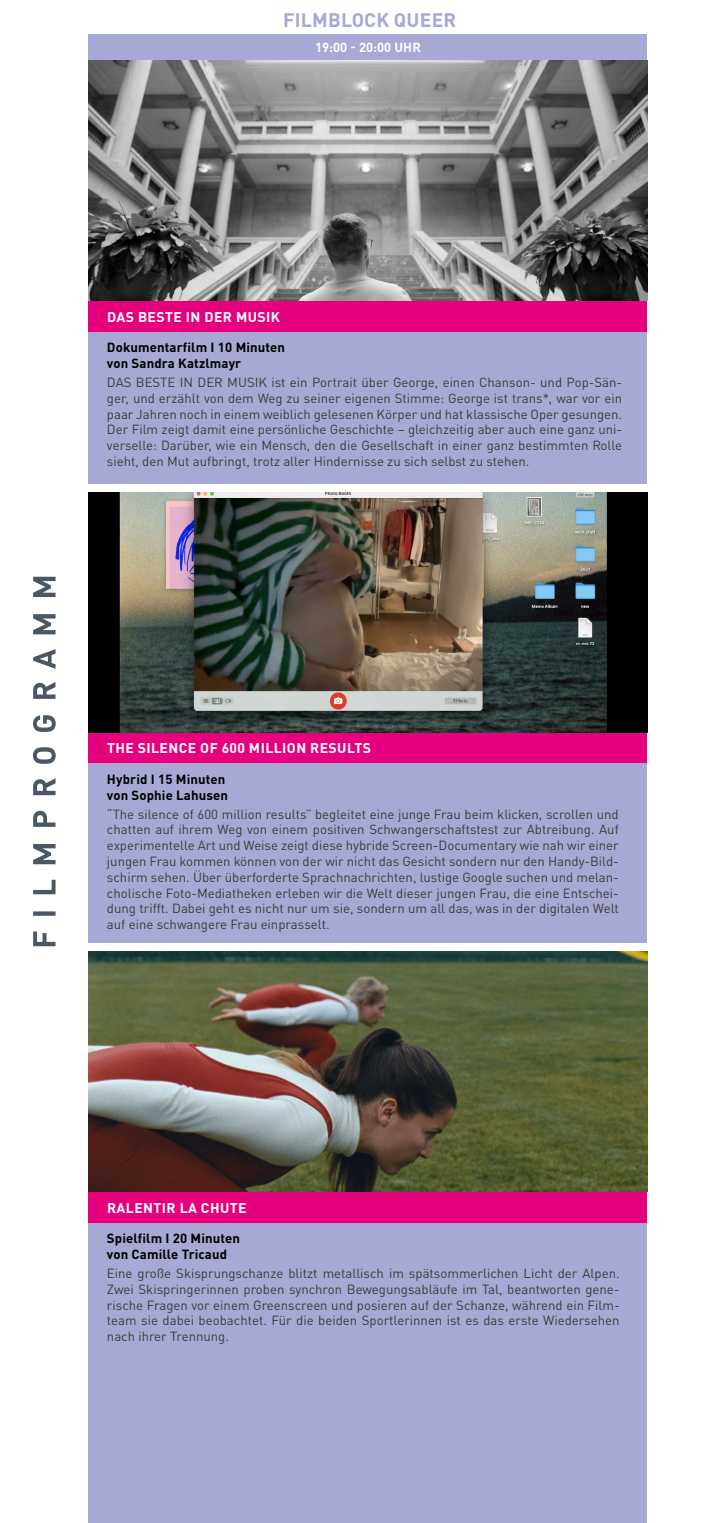
<style>
.page{position:relative;width:704px;height:1523px;background:#fff}
.page>*{position:absolute;margin:0;border:0;box-sizing:border-box;transform-origin:0 0}
.t1{font:700 19.31px "DINOT";letter-spacing:.01em;color:#a7a8d4}
.t2{font:700 13.94px "DINOT";letter-spacing:.03em;color:#fff}
.t3{font:13.12px/15.8px "DINOT";color:#3c3c3b;text-align:justify}
.t4{font:700 13.12px/15.8px "DINOT";letter-spacing:.01em;color:#000}
.t5{font:700 13px "DINOT";color:#fff}
</style>
<div class="page">
<svg style="left:33px;top:577px;width:23px;height:369px"></svg>
<div style="left:89px;top:300px;width:557px;height:32px;background:#e6007d"></div>
<div style="left:89px;top:34px;width:558px;height:30px;background:#a7a8d4"></div>
<div style="left:89px;top:332px;width:557px;height:152px;background:#a7a8d4"></div>
<img style="left:89px;top:61px;width:557px;height:239px">
<div style="left:89px;top:732px;width:557px;height:32px;background:#e6007d"></div>
<div style="left:89px;top:764px;width:557px;height:179px;background:#a7a8d4"></div>
<img style="left:89px;top:492px;width:557px;height:240px">
<div style="left:89px;top:1191px;width:557px;height:32px;background:#e6007d"></div>
<div style="left:89px;top:1223px;width:557px;height:299px;background:#a7a8d4"></div>
<img style="left:89px;top:952px;width:557px;height:239px">
<h1 class="t1" style="left:283px;top:7px;width:174px">FILMBLOCK QUEER</h1>
<p class="t5" style="left:315px;top:39px;width:107px">19:00 - 20:00 UHR</p>
<p class="t2" style="left:107px;top:307px;width:174px">DAS BESTE IN DER MUSIK</p>
<p class="t4" style="left:107px;top:339px;width:180px">Dokumentarfilm I 10 Minuten von Sandra Katzlmayr</p>
<p class="t3" style="left:107px;top:374px;width:516px">DAS BESTE IN DER MUSIK ist ein Portrait über George, einen Chanson- und Pop-Sän&shy;ger, und erzählt von dem Weg zu seiner eigenen Stimme: George ist trans*, war vor ein paar Jahren noch in einem weiblich gelesenen Körper und hat klassische Oper gesungen.<br>Der Film zeigt damit eine persönliche Geschichte – gleichzeitig aber auch eine ganz uni&shy;verselle: Darüber, wie ein Mensch, den die Gesellschaft in einer ganz bestimmten Rolle sieht, den Mut aufbringt, trotz aller Hindernisse zu sich selbst zu stehen.</p>
<p class="t2" style="left:107px;top:739px;width:265px">THE SILENCE OF 600 MILLION RESULTS</p>
<p class="t4" style="left:107px;top:771px;width:123px">Hybrid I 15 Minuten von Sophie Lahusen</p>
<p class="t3" style="left:107px;top:806px;width:513px">“The silence of 600 million results” begleitet eine junge Frau beim klicken, scrollen und chatten auf ihrem Weg von einem positiven Schwangerschaftstest zur Abtreibung. Auf experimentelle Art und Weise zeigt diese hybride Screen-Documentary wie nah wir einer jungen Frau kommen können von der wir nicht das Gesicht sondern nur den Handy-Bild&shy;schirm sehen. Über überforderte Sprachnachrichten, lustige Google suchen und melan&shy;cholische Foto-Mediatheken erleben wir die Welt dieser jungen Frau, die eine Entschei&shy;dung trifft. Dabei geht es nicht nur um sie, sondern um all das, was in der digitalen Welt auf eine schwangere Frau einprasselt.</p>
<p class="t2" style="left:107px;top:1198px;width:141px">RALENTIR LA CHUTE</p>
<p class="t4" style="left:107px;top:1230px;width:135px">Spielfilm I 20 Minuten von Camille Tricaud</p>
<p class="t3" style="left:107px;top:1265px;width:514px">Eine große Skisprungschanze blitzt metallisch im spätsommerlichen Licht der Alpen.<br>Zwei Skispringerinnen proben synchron Bewegungsabläufe im Tal, beantworten gene&shy;rische Fragen vor einem Greenscreen und posieren auf der Schanze, während ein Film&shy;team sie dabei beobachtet. Für die beiden Sportlerinnen ist es das erste Wiedersehen nach ihrer Trennung.</p>
</div>
